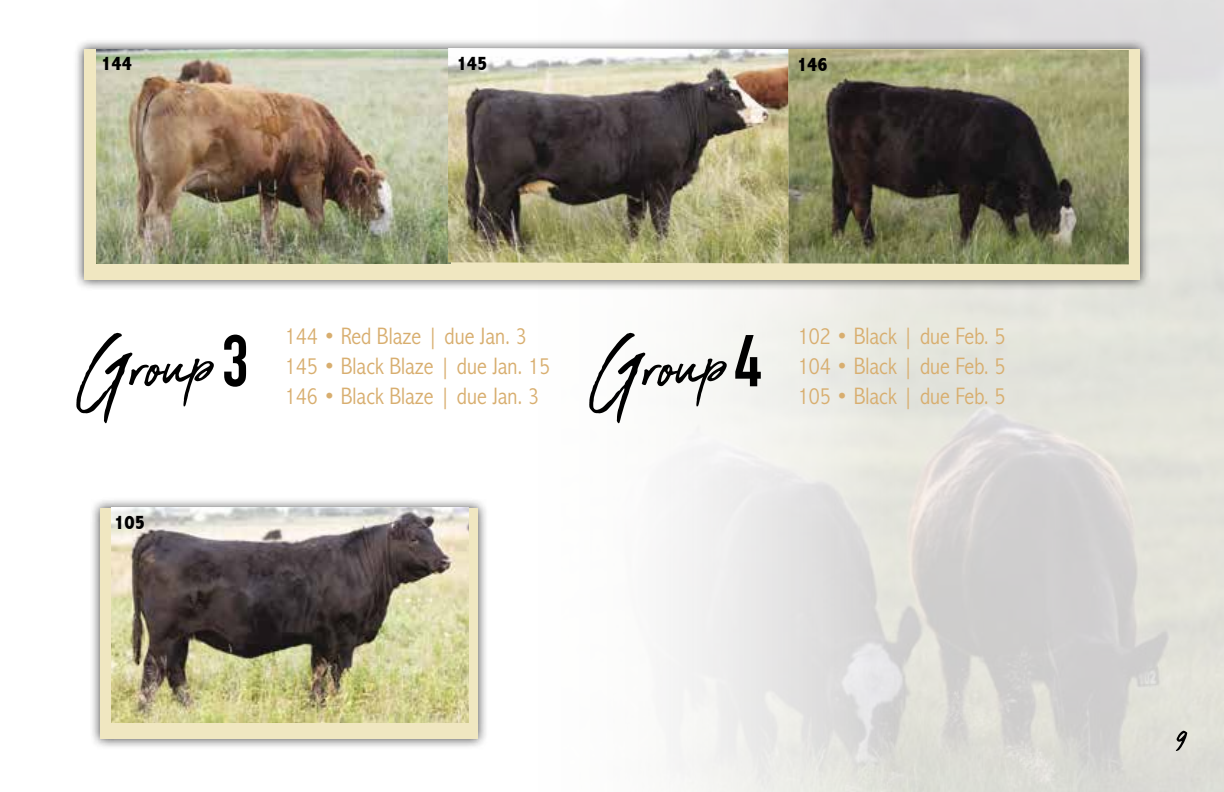
<style>
.page{position:relative;width:1224px;height:792px;background:#fff}
.page>*{position:absolute;margin:0;border:0;box-sizing:border-box;transform-origin:0 0}
.t1{font:97.2px "Abuget";color:#000}
.t2{font:700 72px "DIN Condensed";color:#000}
.t3{font:54px "Abuget";color:#000}
.t4{font:300 condensed 24px/30px "Abadi MT Std";color:#d8ae6f}
.t5{font:800 condensed 20px "Abadi";color:#000}
</style>
<div class="page">
<div style="left:73px;top:38px;width:1078px;height:253px;background:#000;opacity:.75"></div>
<div style="left:84px;top:49px;width:1056px;height:231px;background:#f0e7c1"></div>
<img style="left:97px;top:49px;width:351px;height:214px">
<img style="left:448px;top:48px;width:681px;height:216px">
<div style="left:90px;top:497px;width:398px;height:253px;background:#000;opacity:.75"></div>
<div style="left:101px;top:508px;width:377px;height:231px;background:#f0e7c1"></div>
<img style="left:112px;top:508px;width:356px;height:214px">
<p class="t5" style="left:101px;top:52px;width:32px">144</p>
<p class="t5" style="left:457px;top:52px;width:32px">145</p>
<p class="t5" style="left:797px;top:53px;width:32px">146</p>
<h1 class="t1" style="left:71px;top:319px;width:142px;rotate:-5deg">Group</h1>
<h2 class="t2" style="left:222px;top:313px;width:28px">3</h2>
<p class="t4" style="left:285px;top:322px;width:267px">144 • Red Blaze | due Jan. 3<br>145 • Black Blaze | due Jan. 15<br>146 • Black Blaze | due Jan. 3</p>
<h1 class="t1" style="left:584px;top:319px;width:142px;rotate:-5deg">Group</h1>
<h2 class="t2" style="left:735px;top:313px;width:28px">4</h2>
<p class="t4" style="left:798px;top:322px;width:209px;text-align:justify">102 • Black | due Feb. 5<br>104 • Black | due Feb. 5<br>105 • Black | due Feb. 5</p>
<p class="t5" style="left:114px;top:511px;width:32px">105</p>
<h3 class="t3" style="left:1176px;top:708px;width:12px">9</h3>
</div>
